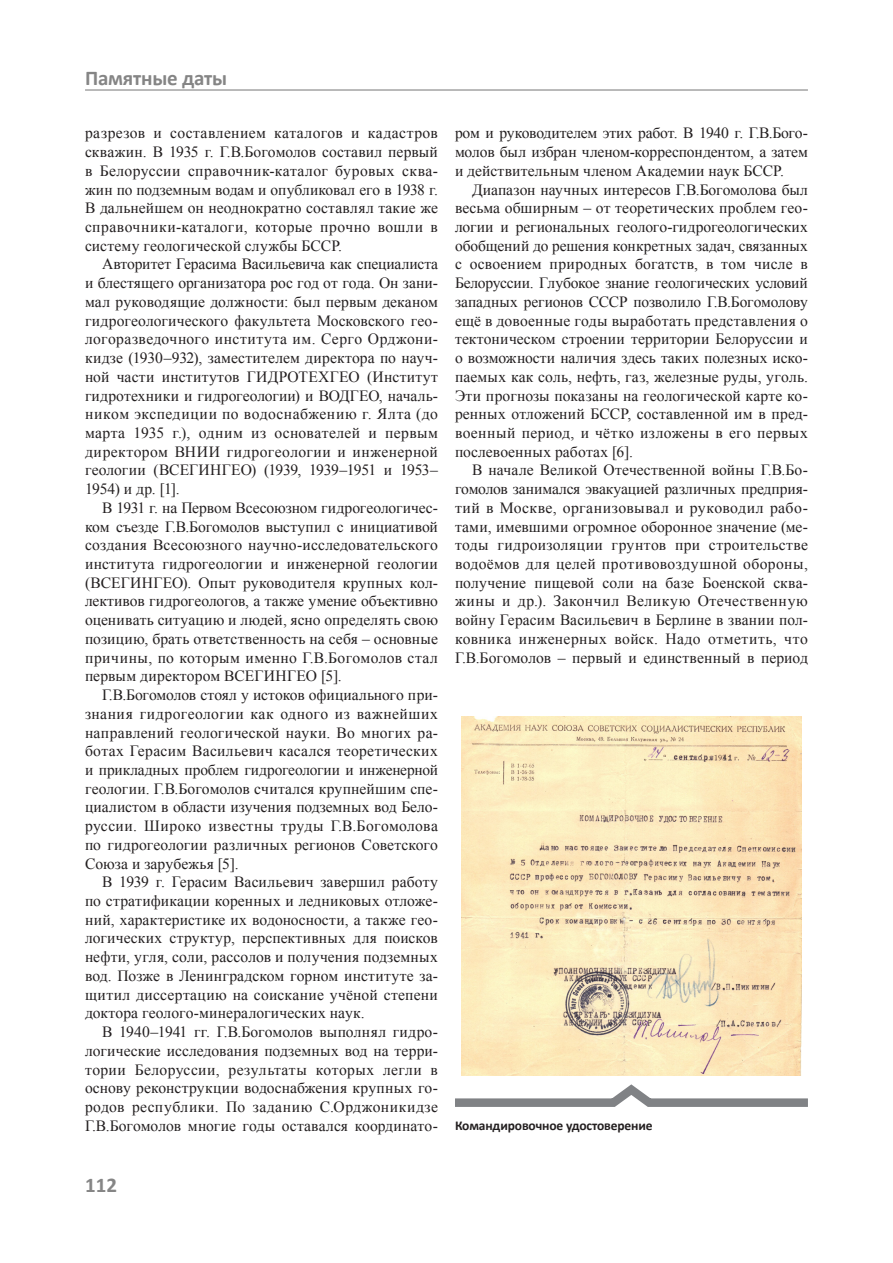
<style>
.page{position:relative;width:893px;height:1263px;background:#fff}
.page>*{position:absolute;margin:0;border:0;box-sizing:border-box;transform-origin:0 0}
.t1{font:700 21px "Calibri";letter-spacing:-.01em;color:#858585}
.Основной_текст{font:15.6px/18.8px "Times New Roman";letter-spacing:.01em;color:#231f20;text-align:justify}
.t2{font:700 13.5px "Calibri";letter-spacing:-.01em;color:#231f20}
</style>
<div class="page">
<img style="left:461px;top:716px;width:340px;height:360px">
<svg style="left:455px;top:1084px;width:353px;height:23px"></svg>
<hr style="left:85px;top:89px;width:723px;height:2px;background:#858585">
<h1 class="t1" style="left:85px;top:65px;width:144px">Памятные даты</h1>
<p class="Основной_текст" style="left:85px;top:124px;width:354px">разрезов и составлением каталогов и кадастров скважин. В 1935 г. Г.В.Богомолов составил первый в Белоруссии справочник-каталог буровых сква&shy;жин по подземным водам и опубликовал его в 1938 г.<br>В дальнейшем он неоднократно составлял такие же справочники-каталоги, которые прочно вошли в систему геологической службы БССР.</p>
<p class="Основной_текст" style="left:85px;top:255px;width:354px;text-indent:17px">Авторитет Герасима Васильевича как специалиста и блестящего организатора рос год от года. Он зани&shy;мал руководящие должности: был первым деканом гидрогеологического факультета Московского гео&shy;логоразведочного института им. Серго Орджони&shy;кидзе (1930–932), заместителем директора по науч&shy;ной части институтов ГИДРОТЕХГЕО (Институт гидротехники и гидрогеологии) и ВОДГЕО, началь&shy;ником экспедиции по водоснабжению г. Ялта (до марта 1935 г.), одним из основателей и первым директором ВНИИ гидрогеологии и инженерной геологии (ВСЕГИНГЕО) (1939, 1939–1951 и 1953– 1954) и др. [1].</p>
<p class="Основной_текст" style="left:85px;top:498px;width:354px;text-indent:17px">В 1931 г. на Первом Всесоюзном гидрогеологичес&shy;ком съезде Г.В.Богомолов выступил с инициативой создания Всесоюзного научно-исследовательского института гидрогеологии и инженерной геологии (ВСЕГИНГЕО). Опыт руководителя крупных кол&shy;лективов гидрогеологов, а также умение объективно оценивать ситуацию и людей, ясно определять свою позицию, брать ответственность на себя – основные причины, по которым именно Г.В.Богомолов стал первым директором ВСЕГИНГЕО [5].</p>
<p class="Основной_текст" style="left:85px;top:685px;width:354px;text-indent:17px">Г.В.Богомолов стоял у истоков официального при&shy;знания гидрогеологии как одного из важнейших направлений геологической науки. Во многих ра&shy;ботах Герасим Васильевич касался теоретических и прикладных проблем гидрогеологии и инженерной геологии. Г.В.Богомолов считался крупнейшим спе&shy;циалистом в области изучения подземных вод Бело&shy;руссии. Широко известны труды Г.В.Богомолова по гидрогеологии различных регионов Советского Союза и зарубежья [5].</p>
<p class="Основной_текст" style="left:85px;top:872px;width:354px;text-indent:17px">В 1939 г. Герасим Васильевич завершил работу по стратификации коренных и ледниковых отложе&shy;ний, характеристике их водоносности, а также гео&shy;логических структур, перспективных для поисков нефти, угля, соли, рассолов и получения подземных вод. Позже в Ленинградском горном институте за&shy;щитил диссертацию на соискание учёной степени доктора геолого-минералогических наук.</p>
<p class="Основной_текст" style="left:85px;top:1022px;width:354px;text-indent:17px">В 1940–1941 гг. Г.В.Богомолов выполнял гидро&shy;логические исследования подземных вод на терри&shy;тории Белоруссии, результаты которых легли в основу реконструкции водоснабжения крупных го&shy;родов республики. По заданию С.Орджоникидзе Г.В.Богомолов многие годы оставался координато-</p>
<p class="Основной_текст" style="left:455px;top:124px;width:354px">ром и руководителем этих работ. В 1940 г. Г.В.Бого&shy;молов был избран членом-корреспондентом, а затем и действительным членом Академии наук БССР.</p>
<p class="Основной_текст" style="left:455px;top:180px;width:354px;text-indent:17px">Диапазон научных интересов Г.В.Богомолова был весьма обширным – от теоретических проблем гео&shy;логии и региональных геолого-гидрогеологических обобщений до решения конкретных задач, связанных с освоением природных богатств, в том числе в Белоруссии. Глубокое знание геологических условий западных регионов СССР позволило Г.В.Богомолову ещё в довоенные годы выработать представления о тектоническом строении территории Белоруссии и о возможности наличия здесь таких полезных иско&shy;паемых как соль, нефть, газ, железные руды, уголь.<br>Эти прогнозы показаны на геологической карте ко&shy;ренных отложений БССР, составленной им в пред&shy;военный период, и чётко изложены в его первых послевоенных работах [6].</p>
<p class="Основной_текст" style="left:455px;top:461px;width:354px;text-indent:17px">В начале Великой Отечественной войны Г.В.Бо&shy;гомолов занимался эвакуацией различных предприя&shy;тий в Москве, организовывал и руководил рабо&shy;тами, имевшими огромное оборонное значение (ме&shy;тоды гидроизоляции грунтов при строительстве водоёмов для целей противовоздушной обороны, получение пищевой соли на базе Боенской сква&shy;жины и др.). Закончил Великую Отечественную войну Герасим Васильевич в Берлине в звании пол&shy;ковника инженерных войск. Надо отметить, что Г.В.Богомолов – первый и единственный в период</p>
<p class="t2" style="left:455px;top:1117px;width:199px">Командировочное удостоверение</p>
<h1 class="t1" style="left:85px;top:1171px;width:33px">112</h1>
</div>
